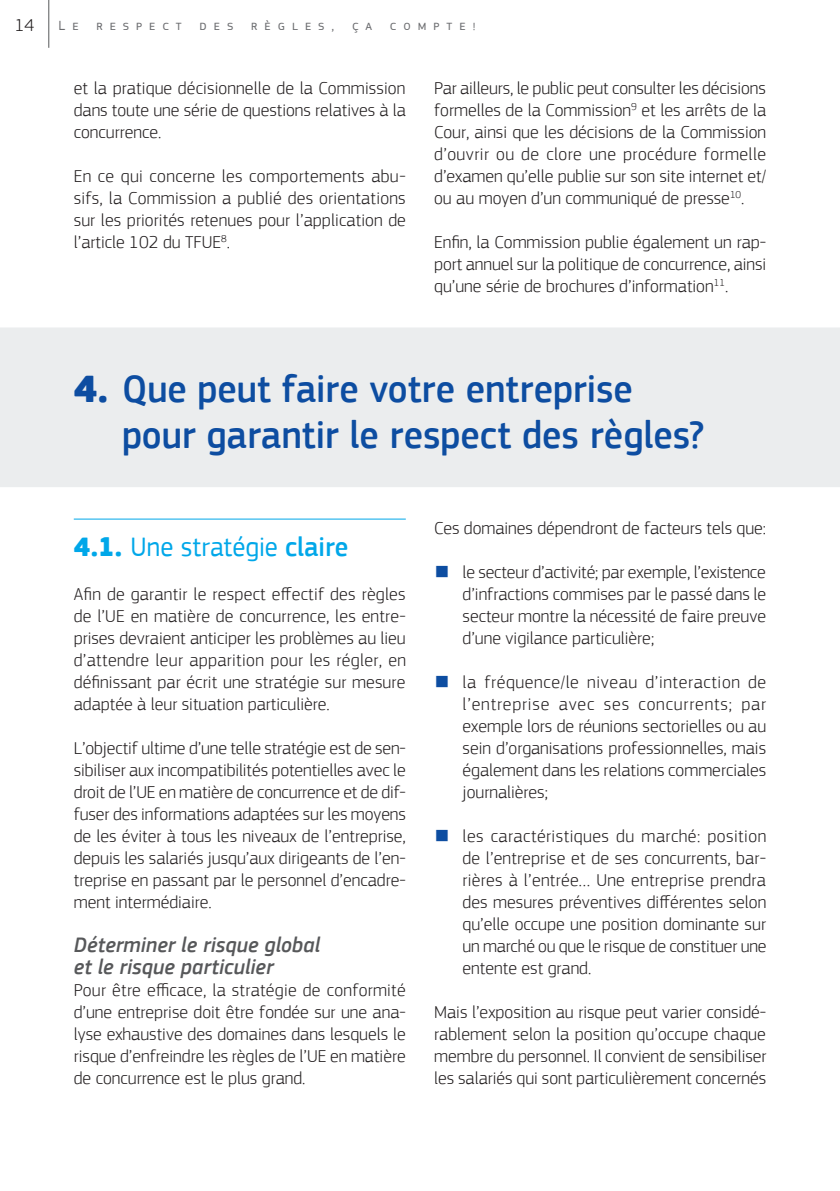
<style>
.page{position:relative;width:840px;height:1191px;background:#fff}
.page>*{position:absolute;margin:0;border:0;box-sizing:border-box;transform-origin:0 0}
.T01{font:500 40px/46px "PF Square Sans Pro";color:#0d4da1;scale:.95 1}
.T02{font:28px "PF Square Sans Pro";letter-spacing:.005em;color:#00a7e9;scale:.95 1}
.T04{font:italic 500 22px/22px "PF Square Sans Pro";letter-spacing:.005em;color:#57585a;scale:.95 1}
._00_body___AV{font:300 18px/22px "PF Square Sans Pro";color:#231f20;text-align:justify}
._00_body{font:300 18px/22px "PF Square Sans Pro";color:#231f20;text-align:justify}
.t1{font:14px "PF Square Sans Pro";color:#6c6d70}
.s1{font-weight:900}
.s2{font-weight:500}
.s3{font-weight:700;color:#0d4da1}
</style>
<div class="page">
<hr style="left:48px;top:0;width:1px;height:48px;background:#57585a">
<div style="left:0;top:327px;width:839px;height:120px;background:#ebedee"></div>
<div style="left:0;top:397px;width:839px;height:90px;background:#ebedee"></div>
<hr style="left:74px;top:519px;width:331px;height:1px;background:#00a7e9">
<p class="_00_body___AV" style="left:15px;top:14px;width:21px">14</p>
<p class="t1" style="left:59px;top:18px;width:21px">L e</p>
<p class="t1" style="left:96px;top:18px;width:87px">respect</p>
<p class="t1" style="left:199px;top:18px;width:35px">des</p>
<p class="t1" style="left:251px;top:18px;width:84px">règles,</p>
<p class="t1" style="left:352px;top:18px;width:22px">ç a</p>
<p class="t1" style="left:390px;top:18px;width:87px">compte!</p>
<p class="_00_body___AV" style="left:74px;top:77px;width:333px">et la pratique décisionnelle de la Commission dans toute une série de questions relatives à la concurrence.</p>
<p class="_00_body___AV" style="left:74px;top:165px;width:333px">En ce qui concerne les comportements abu&shy;sifs, la Commission a publié des orientations sur les priorités retenues pour l’application de l’article 102 du TFUE<sup>8</sup>.</p>
<p class="_00_body___AV" style="left:434px;top:77px;width:333px">Par ailleurs, le public peut consulter les décisions formelles de la Commission<sup>9</sup> et les arrêts de la Cour, ainsi que les décisions de la Commission d’ouvrir ou de clore une procédure formelle d’examen qu’elle publie sur son site internet et/ ou au moyen d’un communiqué de presse<sup>10</sup>.</p>
<p class="_00_body___AV" style="left:434px;top:231px;width:333px">Enfin, la Commission publie également un rap&shy;port annuel sur la politique de concurrence, ainsi qu’une série de brochures d’information<sup>11</sup>.</p>
<p class="T01" style="left:122px;top:367px;width:614px;text-indent:-48px"><span class="s1">4.</span> Que peut faire votre entreprise pour garantir le respect des règles?</p>
<p class="T02" style="left:74px;top:530px;width:290px"><span class="s1">4.1.</span> Une stratégie <span class="s2">claire</span></p>
<p class="_00_body___AV" style="left:74px;top:583px;width:333px">Afin de garantir le respect effectif des règles de l’UE en matière de concurrence, les entre&shy;prises devraient anticiper les problèmes au lieu d’attendre leur apparition pour les régler, en définissant par écrit une stratégie sur mesure adaptée à leur situation particulière.</p>
<p class="_00_body___AV" style="left:74px;top:737px;width:333px">L’objectif ultime d’une telle stratégie est de sen&shy;sibiliser aux incompatibilités potentielles avec le droit de l’UE en matière de concurrence et de dif&shy;fuser des informations adaptées sur les moyens de les éviter à tous les niveaux de l’entreprise, depuis les salariés jusqu’aux dirigeants de l’en&shy;treprise en passant par le personnel d’encadre&shy;ment intermédiaire.</p>
<p class="T04" style="left:74px;top:934px;width:261px">Déterminer le risque global et le risque particulier</p>
<p class="_00_body" style="left:74px;top:979px;width:333px">Pour être efficace, la stratégie de conformité d’une entreprise doit être fondée sur une ana&shy;lyse exhaustive des domaines dans lesquels le risque d’enfreindre les règles de l’UE en matière de concurrence est le plus grand.</p>
<p class="_00_body___AV" style="left:434px;top:517px;width:333px">Ces domaines dépendront de facteurs tels que:</p>
<p class="_00_body___AV" style="left:462px;top:561px;width:305px;text-indent:-28px"><span class="s3">■</span> le secteur d’activité; par exemple, l’existence d’infractions commises par le passé dans le secteur montre la nécessité de faire preuve d’une vigilance particulière;</p>
<p class="_00_body___AV" style="left:462px;top:671px;width:305px;text-indent:-28px"><span class="s3">■</span> la fréquence/le niveau d’interaction de l’entreprise avec ses concurrents; par exemple lors de réunions sectorielles ou au sein d’organisations professionnelles, mais également dans les relations commerciales journalières;</p>
<p class="_00_body___AV" style="left:462px;top:825px;width:305px;text-indent:-28px"><span class="s3">■</span> les caractéristiques du marché: position de l’entreprise et de ses concurrents, bar&shy;rières à l’entrée… Une entreprise prendra des mesures préventives différentes selon qu’elle occupe une position dominante sur un marché ou que le risque de constituer une entente est grand.</p>
<p class="_00_body___AV" style="left:434px;top:1001px;width:333px">Mais l’exposition au risque peut varier considé&shy;rablement selon la position qu’occupe chaque membre du personnel. Il convient de sensibiliser les salariés qui sont particulièrement concernés</p>
</div>
